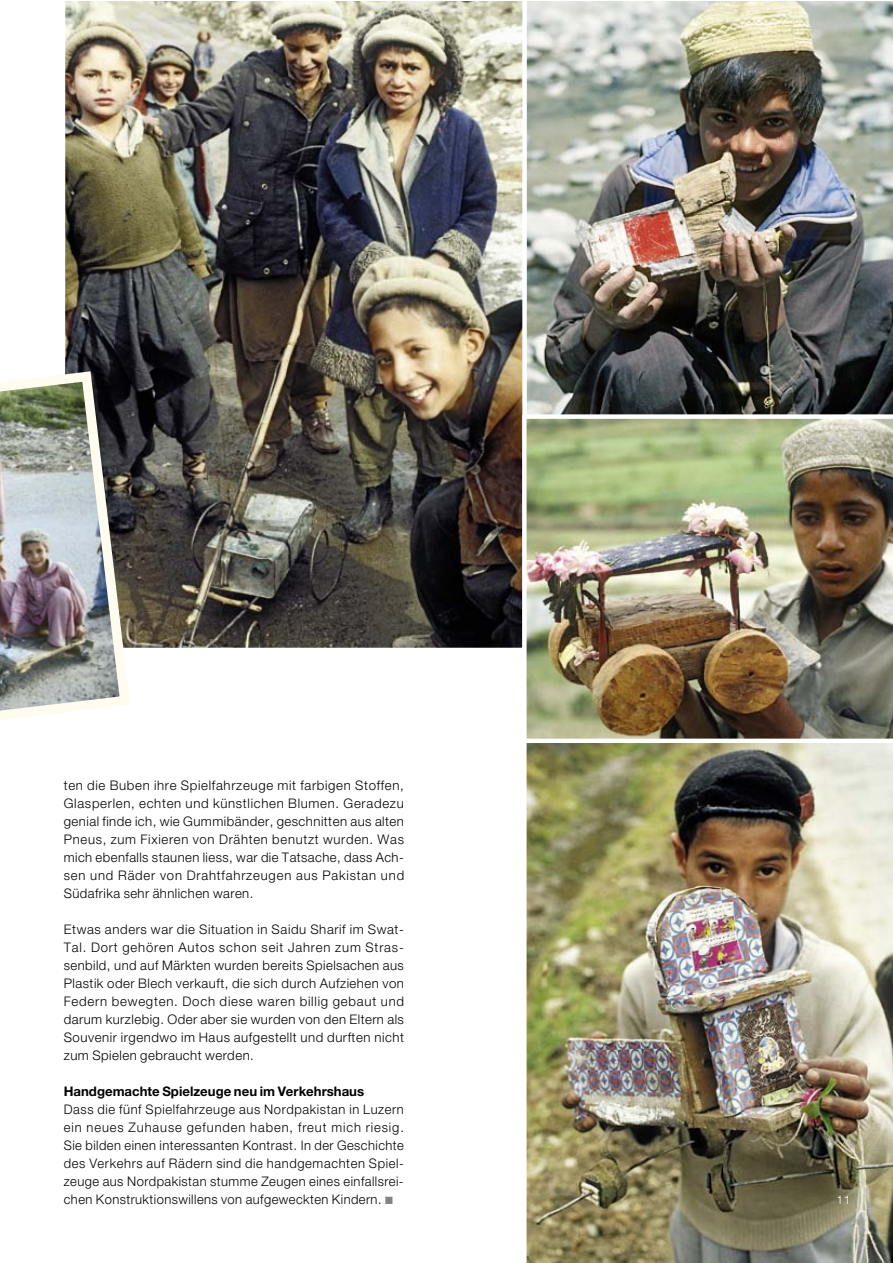
<style>
.page{position:relative;width:893px;height:1263px;background:#fff}
.page>*{position:absolute;margin:0;border:0;box-sizing:border-box;transform-origin:0 0}
.t1{font:300 13.2px/18px "Helvetica Neue";letter-spacing:.035em;color:#000;text-align:justify}
.t2{font:700 13.2px "Helvetica Neue";color:#000}
.t3{font:300 12px "Helvetica Neue";color:#fff}
.s1{color:#838383}
</style>
<div class="page">
<img style="left:527px;top:1px;width:365px;height:414px">
<img style="left:65px;top:1px;width:462px;height:647px">
<img style="left:0;top:366px;width:135px;height:354px">
<img style="left:522px;top:415px;width:370px;height:324px">
<img style="left:526px;top:743px;width:366px;height:520px">
<p class="t1" style="left:64px;top:776px;width:342px">ten die Buben ihre Spielfahrzeuge mit farbigen Stoffen, Glasperlen, echten und künstlichen Blumen. Geradezu genial finde ich, wie Gummibänder, geschnitten aus alten Pneus, zum Fixieren von Drähten benutzt wurden. Was mich ebenfalls staunen liess, war die Tatsache, dass Ach&shy;sen und Räder von Drahtfahrzeugen aus Pakistan und Südafrika sehr ähnlichen waren.</p>
<p class="t1" style="left:64px;top:920px;width:342px">Etwas anders war die Situation in Saidu Sharif im Swat-Tal. Dort gehören Autos schon seit Jahren zum Stras&shy;senbild, und auf Märkten wurden bereits Spielsachen aus Plastik oder Blech verkauft, die sich durch Aufziehen von Federn bewegten. Doch diese waren billig gebaut und darum kurzlebig. Oder aber sie wurden von den Eltern als Souvenir irgendwo im Haus aufgestellt und durften nicht zum Spielen gebraucht werden.</p>
<p class="t2" style="left:64px;top:1083px;width:302px">Handgemachte Spielzeuge neu im Verkehrshaus</p>
<p class="t1" style="left:64px;top:1100px;width:342px">Dass die fünf Spielfahrzeuge aus Nordpakistan in Luzern ein neues Zuhause gefunden haben, freut mich riesig.<br>Sie bilden einen interessanten Kontrast. In der Geschichte des Verkehrs auf Rädern sind die handgemachten Spiel&shy;zeuge aus Nordpakistan stumme Zeugen eines einfallsrei&shy;chen Konstruktionswillens von aufgeweckten Kindern. <span class="s1">■</span></p>
<p class="t3" style="left:837px;top:1193px;width:15px">11</p>
</div>
